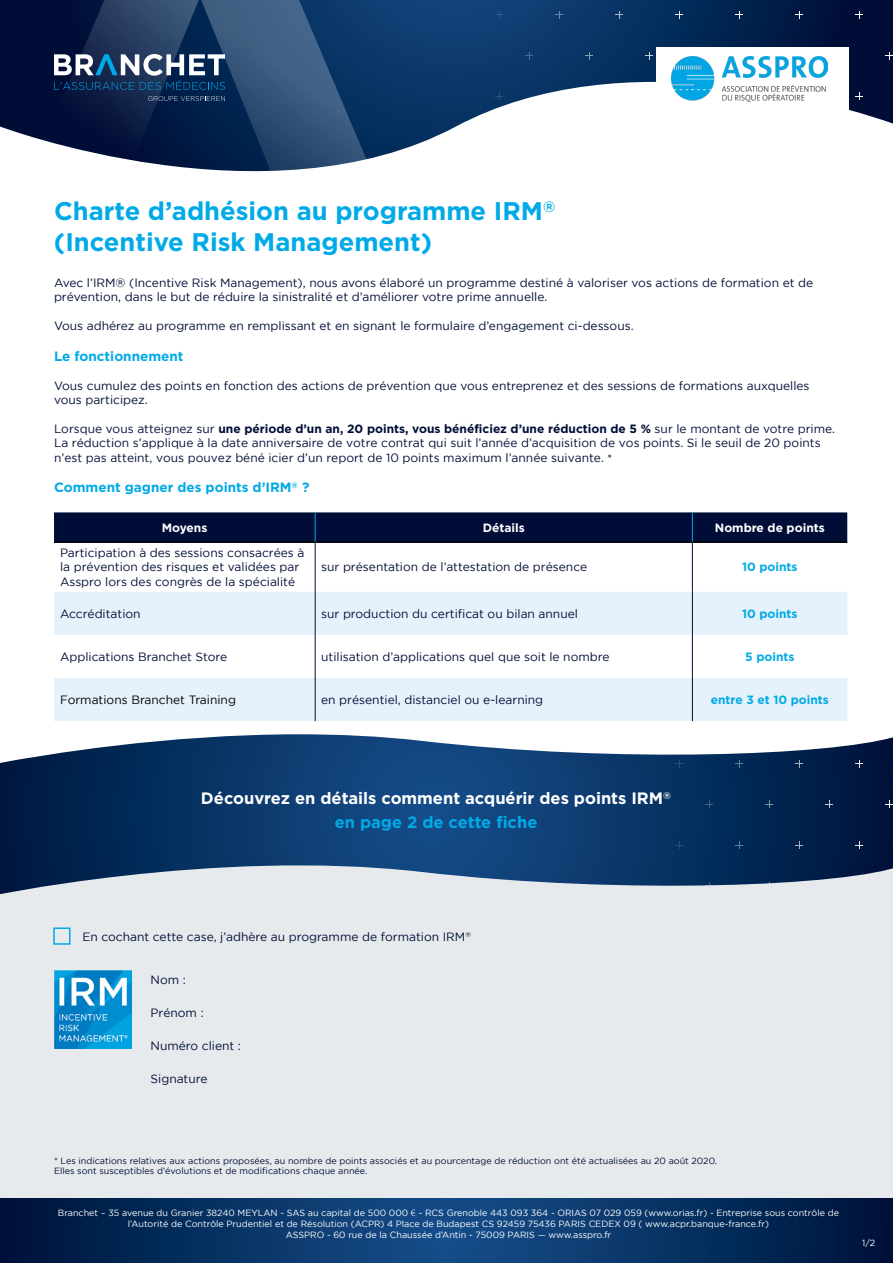
<style>
.page{position:relative;width:893px;height:1263px;background:#fff}
.page>*{position:absolute;margin:0;border:0;box-sizing:border-box;transform-origin:0 0}
.t1{font:700 25.5px/30.6px "Gotham";color:#00aae6}
.t2{font:700 16.5px/24px "Gotham";color:#fff;text-align:center}
.t3{font:700 13.5px "Gotham";color:#00aae6}
.t4{font:12px/14.4px "Gotham";color:#000e37}
.t5{font:700 12px "Gotham";color:#00aae6}
.t6{font:700 12px "Gotham";color:#fff}
.t7{font:12px "Gotham";color:#000}
.t8{font:9px/10.8px "Gotham";color:#fff;text-align:center}
.t9{font:9px/10.8px "Gotham";color:#000e37}
.s1{font-weight:700}
.s2{font-family:"Minion Pro"}
.s3{color:#00aae6}
.s4{font-family:"Arial MT Std";font-weight:300}
</style>
<div class="page">
<svg style="left:0;top:734px;width:893px;height:114px;background:#234875"></svg>
<svg style="left:0;top:1198px;width:893px;height:65px;background:#083162"></svg>
<svg style="left:437px;top:0;width:456px;height:136px"></svg>
<svg style="left:885px;top:134px;width:8px;height:2px"></svg>
<svg style="left:826px;top:134px;width:7px;height:2px"></svg>
<svg style="left:766px;top:134px;width:7px;height:2px"></svg>
<svg style="left:706px;top:134px;width:7px;height:2px"></svg>
<svg style="left:646px;top:134px;width:7px;height:2px"></svg>
<svg style="left:586px;top:134px;width:7px;height:2px"></svg>
<svg style="left:526px;top:134px;width:7px;height:2px"></svg>
<svg style="left:856px;top:93px;width:7px;height:7px"></svg>
<svg style="left:616px;top:93px;width:7px;height:7px"></svg>
<svg style="left:556px;top:93px;width:7px;height:7px"></svg>
<svg style="left:496px;top:93px;width:7px;height:7px"></svg>
<svg style="left:885px;top:52px;width:8px;height:7px"></svg>
<svg style="left:646px;top:52px;width:7px;height:7px"></svg>
<svg style="left:586px;top:52px;width:7px;height:7px"></svg>
<svg style="left:526px;top:52px;width:7px;height:7px"></svg>
<svg style="left:856px;top:11px;width:7px;height:7px"></svg>
<svg style="left:796px;top:11px;width:7px;height:7px"></svg>
<svg style="left:736px;top:11px;width:7px;height:7px"></svg>
<svg style="left:676px;top:11px;width:7px;height:7px"></svg>
<svg style="left:616px;top:11px;width:7px;height:7px"></svg>
<svg style="left:556px;top:11px;width:7px;height:7px"></svg>
<svg style="left:496px;top:11px;width:7px;height:7px"></svg>
<svg style="left:0;top:0;width:437px;height:172px;background:#2b466b"></svg>
<svg style="left:54px;top:54px;width:171px;height:36px"></svg>
<svg style="left:148px;top:96px;width:77px;height:5px"></svg>
<div style="left:657px;top:47px;width:192px;height:67px;background:#fff"></div>
<img style="left:672px;top:57px;width:156px;height:44px">
<div style="left:54px;top:592px;width:793px;height:43px;background:#e6f2fb"></div>
<div style="left:54px;top:678px;width:793px;height:43px;background:#e6f2fb"></div>
<hr style="left:54px;top:541px;width:261px;height:2px;background:#000">
<hr style="left:315px;top:541px;width:377px;height:2px;background:#000">
<hr style="left:692px;top:541px;width:155px;height:2px;background:#000">
<hr style="left:315px;top:543px;width:1px;height:49px;background:#000e37">
<hr style="left:692px;top:543px;width:1px;height:49px;background:#000e37">
<hr style="left:315px;top:592px;width:1px;height:43px;background:#000e37">
<hr style="left:692px;top:592px;width:1px;height:43px;background:#000e37">
<hr style="left:315px;top:635px;width:1px;height:43px;background:#000e37">
<hr style="left:692px;top:635px;width:1px;height:43px;background:#000e37">
<hr style="left:315px;top:678px;width:1px;height:43px;background:#000e37">
<hr style="left:692px;top:678px;width:1px;height:43px;background:#000e37">
<svg style="left:54px;top:512px;width:793px;height:30px;background:#031139"></svg>
<svg style="left:856px;top:841px;width:7px;height:7px"></svg>
<svg style="left:796px;top:841px;width:7px;height:7px"></svg>
<svg style="left:736px;top:841px;width:7px;height:7px"></svg>
<svg style="left:676px;top:841px;width:7px;height:7px"></svg>
<svg style="left:886px;top:801px;width:7px;height:7px"></svg>
<svg style="left:826px;top:801px;width:7px;height:7px"></svg>
<svg style="left:766px;top:801px;width:7px;height:7px"></svg>
<svg style="left:706px;top:801px;width:7px;height:7px"></svg>
<svg style="left:856px;top:760px;width:7px;height:7px"></svg>
<svg style="left:796px;top:760px;width:7px;height:7px"></svg>
<svg style="left:736px;top:760px;width:7px;height:7px"></svg>
<svg style="left:676px;top:760px;width:7px;height:7px"></svg>
<svg style="left:0;top:848px;width:893px;height:61px;background:#7b90a9"></svg>
<div style="left:0;top:909px;width:893px;height:289px;background:#e6eaed"></div>
<div style="left:53px;top:927px;width:17px;height:18px;border:2px solid #00aae6"></div>
<img style="left:54px;top:971px;width:77px;height:77px">
<h1 class="t1" style="left:54px;top:195px;width:503px">Charte d’adhésion au programme IRM<sup>® </sup>(Incentive Risk Management)</h1>
<p class="t4" style="left:54px;top:275px;width:761px">Avec l’IRM® (Incentive Risk Management), nous avons élaboré un programme destiné à valoriser vos actions de formation et de prévention, dans le but de réduire la sinistralité et d’améliorer votre prime annuelle.</p>
<p class="t4" style="left:54px;top:319px;width:581px">Vous adhérez au programme en remplissant et en signant le formulaire d’engagement ci-dessous.</p>
<p class="t3" style="left:54px;top:348px;width:131px">Le fonctionnement</p>
<p class="t4" style="left:54px;top:378px;width:757px">Vous cumulez des points en fonction des actions de prévention que vous entreprenez et des sessions de formations auxquelles vous participez.</p>
<p class="t4" style="left:54px;top:421px;width:783px">Lorsque vous atteignez sur <span class="s1">une période d’un an, 20 points, vous bénéficiez d’une réduction de 5 %</span> sur le montant de votre prime.<br>La réduction s’applique à la date anniversaire de votre contrat qui suit l’année d’acquisition de vos points. Si le seuil de 20 points n’est pas atteint, vous pouvez béné icier d’un report de 10 points maximum l’année suivante. <span class="s2">*</span></p>
<p class="t3" style="left:54px;top:480px;width:257px">Comment gagner des points d’IRM<sup>®</sup> ?</p>
<p class="t6" style="left:162px;top:520px;width:47px">Moyens</p>
<p class="t6" style="left:483px;top:520px;width:44px">Détails</p>
<p class="t6" style="left:715px;top:520px;width:111px">Nombre de points</p>
<p class="t4" style="left:60px;top:545px;width:246px">Participation à des sessions consacrées à la prévention des risques et validées par<br>Asspro lors des congrès de la spécialité</p>
<p class="t4" style="left:321px;top:560px;width:267px">sur présentation de l’attestation de présence</p>
<p class="t5" style="left:742px;top:560px;width:57px">10 points</p>
<p class="t4" style="left:60px;top:606px;width:82px">Accréditation</p>
<p class="t4" style="left:321px;top:606px;width:258px">sur production du certificat ou bilan annuel</p>
<p class="t5" style="left:742px;top:606px;width:57px">10 points</p>
<p class="t4" style="left:60px;top:649px;width:169px">Applications Branchet Store</p>
<p class="t4" style="left:321px;top:649px;width:290px">utilisation d’applications quel que soit le nombre</p>
<p class="t5" style="left:745px;top:650px;width:51px">5 points</p>
<p class="t7" style="left:60px;top:693px;width:177px">Formations Branchet Training</p>
<p class="t4" style="left:321px;top:692px;width:224px">en présentiel, distanciel ou e-learning</p>
<p class="t5" style="left:711px;top:693px;width:120px">entre 3 et 10 points</p>
<h2 class="t2" style="left:201px;top:786px;width:472px">Découvrez en détails comment acquérir des points IRM<sup>® </sup><span class="s3">en page 2 de cette fiche</span></h2>
<p class="t4" style="left:82px;top:929px;width:390px">En cochant cette case, j’adhère au programme de formation IRM<sup>®</sup></p>
<p class="t4" style="left:151px;top:972px;width:37px">Nom :</p>
<p class="t4" style="left:151px;top:1005px;width:55px">Prénom :</p>
<p class="t4" style="left:151px;top:1038px;width:92px">Numéro client :</p>
<p class="t4" style="left:151px;top:1071px;width:59px">Signature</p>
<p class="t9" style="left:54px;top:1155px;width:665px">* Les indications relatives aux actions proposées, au nombre de points associés et au pourcentage de réduction ont été actualisées au 20 août 2020.<br>Elles sont susceptibles d’évolutions et de modifications chaque année.</p>
<p class="t8" style="left:58px;top:1208px;width:783px">Branchet – 35 avenue du Granier 38240 MEYLAN - SAS au capital de 500 000 <span class="s4">€</span> - RCS Grenoble 443 093 364 - ORIAS 07 029 059 (www.orias.fr) - Entreprise sous contrôle de l’Autorité de Contrôle Prudentiel et de Résolution (ACPR) 4 Place de Budapest CS 92459 75436 PARIS CEDEX 09 ( www.acpr.banque-france.fr)<br>ASSPRO - 60 rue de la Chaussée d’Antin - 75009 PARIS — www.asspro.fr</p>
<p class="t8" style="left:862px;top:1237px;width:15px">1/2</p>
</div>
